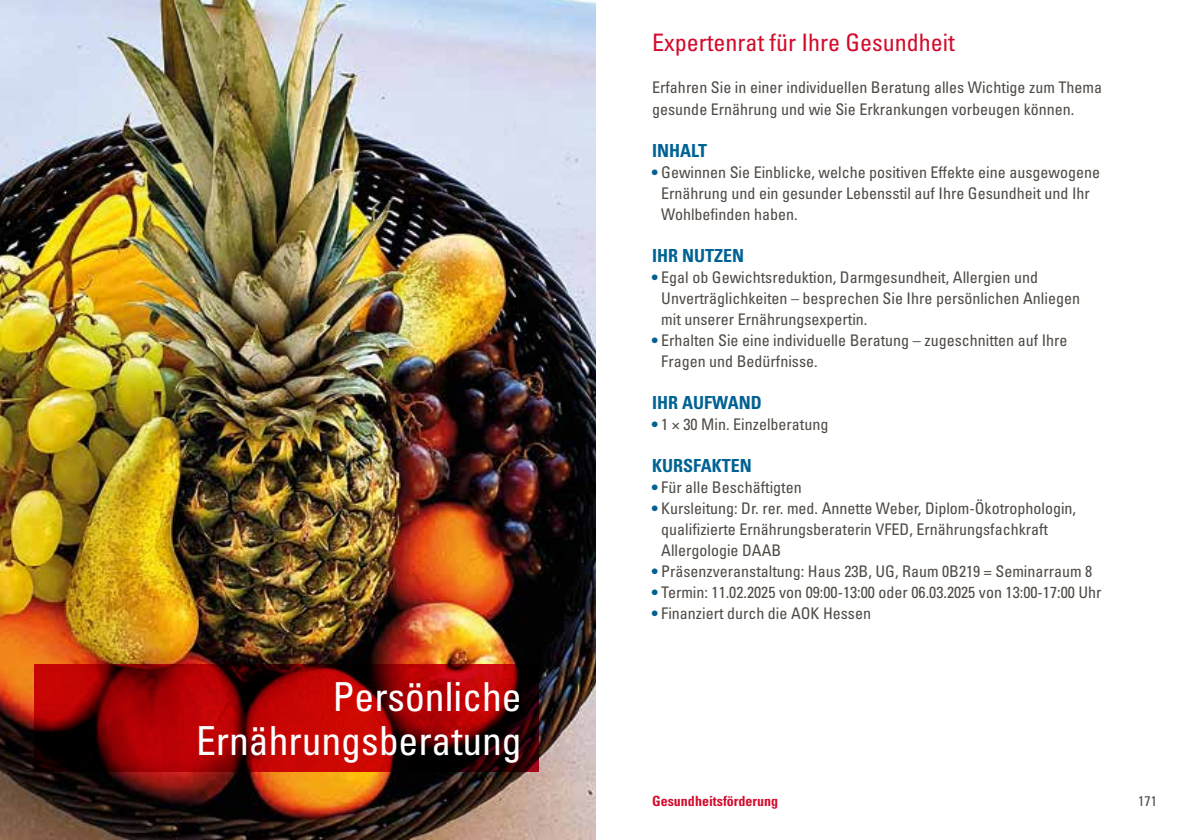
<style>
.page{position:relative;width:1191px;height:840px;background:#fff}
.page>*{position:absolute;margin:0;border:0;box-sizing:border-box;transform-origin:0 0}
.t1{font:condensed 40px/44px "Univers LT Pro";color:#fff;text-align:right}
.t2{font:condensed 24px "Univers LT Pro";color:#d30b2c}
.t3{font:700 condensed 18px "Univers LT Pro";color:#006293}
.t4{font:condensed 16px/21px "Univers LT Pro";color:#4f4a45}
.t5{font:700 condensed 14px "Univers LT Pro";color:#d30b2c}
.t6{font:condensed 14px "Univers LT Pro";color:#4f4a45}
.s1{color:#006293}
</style>
<div class="page">
<img style="left:0;top:0;width:595px;height:839px">
<svg style="left:34px;top:664px;width:505px;height:107px;background:#880203"></svg>
<h1 class="t1" style="left:196px;top:673px;width:327px">Persönliche<br>Ernährungsberatung</h1>
<h2 class="t2" style="left:652px;top:28px;width:304px">Expertenrat für Ihre Gesundheit</h2>
<p class="t4" style="left:652px;top:77px;width:451px">Erfahren Sie in einer individuellen Beratung alles Wichtige zum Thema gesunde Ernährung und wie Sie Erkrankungen vorbeugen können.</p>
<p class="t3" style="left:652px;top:139px;width:56px">INHALT</p>
<p class="t4" style="left:661px;top:161px;width:440px;text-indent:-9px"><span class="s1">•</span> Gewinnen Sie Einblicke, welche positiven Effekte eine ausgewogene<br>Ernährung und ein gesunder Lebensstil auf Ihre Gesundheit und Ihr<br>Wohlbefinden haben.</p>
<p class="t3" style="left:652px;top:244px;width:94px">IHR NUTZEN</p>
<p class="t4" style="left:661px;top:266px;width:420px;text-indent:-9px"><span class="s1">•</span> Egal ob Gewichtsreduktion, Darmgesundheit, Allergien und<br>Unverträglichkeiten – besprechen Sie Ihre persönlichen Anliegen mit unserer Ernährungsexpertin.</p>
<p class="t4" style="left:661px;top:329px;width:408px;text-indent:-9px"><span class="s1">•</span> Erhalten Sie eine individuelle Beratung – zugeschnitten auf Ihre<br>Fragen und Bedürfnisse.</p>
<p class="t3" style="left:652px;top:391px;width:111px">IHR AUFWAND</p>
<p class="t4" style="left:652px;top:413px;width:178px"><span class="s1">•</span> 1 × 30 Min. Einzelberatung</p>
<p class="t3" style="left:652px;top:454px;width:101px">KURSFAKTEN</p>
<p class="t4" style="left:652px;top:476px;width:151px"><span class="s1">•</span> Für alle Beschäftigten</p>
<p class="t4" style="left:661px;top:497px;width:416px;text-indent:-9px"><span class="s1">•</span> Kursleitung: Dr. rer. med. Annette Weber, Diplom-Ökotrophologin, qualifizierte Ernährungsberaterin VFED, Ernährungsfachkraft<br>Allergologie DAAB</p>
<p class="t4" style="left:652px;top:560px;width:442px"><span class="s1">•</span> Präsenzveranstaltung: Haus 23B, UG, Raum 0B219 = Seminarraum 8</p>
<p class="t4" style="left:652px;top:581px;width:451px"><span class="s1">•</span> Termin: 11.02.2025 von 09:00-13:00 oder 06.03.2025 von 13:00-17:00 Uhr</p>
<p class="t4" style="left:652px;top:602px;width:220px"><span class="s1">•</span> Finanziert durch die AOK Hessen</p>
<p class="t5" style="left:652px;top:791px;width:127px">Gesundheitsförderung</p>
<p class="t6" style="left:1138px;top:791px;width:20px">171</p>
</div>
